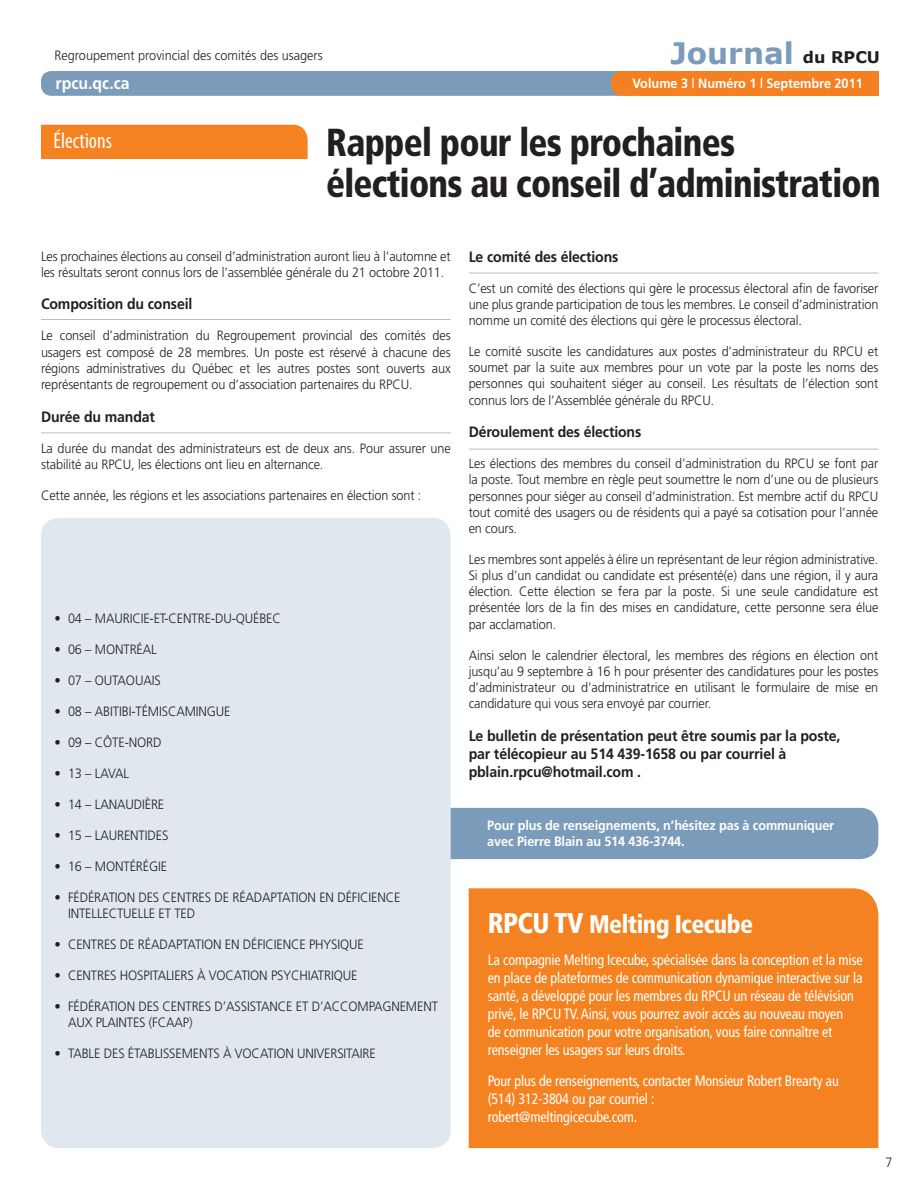
<style>
.page{position:relative;width:921px;height:1188px;background:#fff}
.page>*{position:absolute;margin:0;border:0;box-sizing:border-box;transform-origin:0 0}
.t1{font:900 condensed 39px "Frutiger";letter-spacing:-.02em;color:#231f20;scale:.91 1}
.t2{font:700 29.55px "Verdana";color:#7a9bb9}
.t3{font:900 condensed 25.5px "Frutiger";letter-spacing:-.025em;color:#fff;scale:.95 1}
.t4{font:condensed 22.5px "Myriad Pro";color:#fff;scale:.95 1}
.t5{font:700 16.8px "Frutiger";color:#fff;scale:.94 1}
.t6{font:700 16.05px "Verdana";color:#231f20}
.t7{font:condensed 15px/18px "Frutiger";letter-spacing:-.01em;color:#fff;scale:.94 1}
.t8{font:700 15px/18px "Frutiger";letter-spacing:-.01em;color:#231f20;scale:.94 1}
.t9{font:300 13.5px/16.2px "Frutiger";letter-spacing:-.01em;color:#231f20;text-align:justify;scale:.94 1}
.t10{font:700 13.5px/16.2px "Frutiger";letter-spacing:-.01em;color:#fff;scale:.94 1}
.s1{font-size:28.5px}
</style>
<div class="page">
<div style="left:41px;top:71px;width:604px;height:25px;background:#7a9bb9;border-radius:10px"></div>
<div style="left:640px;top:71px;width:238px;height:25px;background:#f58021"></div>
<div style="left:611px;top:71px;width:238px;height:25px;background:#f58021;border-radius:10px"></div>
<div style="left:372px;top:808px;width:506px;height:51px;background:#7a9bb9;border-radius:18px"></div>
<div style="left:41px;top:518px;width:409px;height:630px;background:#e0e7ef;border-radius:18px"></div>
<div style="left:41px;top:125px;width:267px;height:34px;background:#f58220"></div>
<hr style="left:41px;top:319px;width:409px;height:1px;background:#bcbdc0">
<hr style="left:41px;top:432px;width:409px;height:1px;background:#bcbdc0">
<hr style="left:468px;top:273px;width:410px;height:1px;background:#bcbdc0">
<hr style="left:468px;top:449px;width:410px;height:1px;background:#bcbdc0">
<div style="left:468px;top:888px;width:410px;height:260px;background:#f58220"></div>
<p class="t9" style="left:54px;top:47px;width:287px">Regroupement provincial des comités des usagers</p>
<p class="t2" style="left:670px;top:34px;width:125px">Journal</p>
<p class="t6" style="left:803px;top:46px;width:79px">du RPCU</p>
<p class="t5" style="left:56px;top:73px;width:80px">rpcu.qc.ca</p>
<p class="t10" style="left:632px;top:75px;width:246px">Volume 3 | Numéro 1 | Septembre 2011</p>
<p class="t4" style="left:54px;top:127px;width:63px">Élections</p>
<p class="t1" style="left:326px;top:119px;width:451px">Rappel pour les prochaines</p>
<p class="t1" style="left:326px;top:160px;width:611px">élections au conseil d’administration</p>
<p class="t9" style="left:41px;top:248px;width:437px">Les prochaines élections au conseil d’administration auront lieu à l’automne et les résultats seront connus lors de l’assemblée générale du 21 octobre 2011.</p>
<p class="t8" style="left:41px;top:295px;width:163px">Composition du conseil</p>
<p class="t9" style="left:41px;top:328px;width:437px">Le conseil d’administration du Regroupement provincial des comités des usagers est composé de 28 membres. Un poste est réservé à chacune des régions administratives du Québec et les autres postes sont ouverts aux représentants de regroupement ou d’association partenaires du RPCU.</p>
<p class="t8" style="left:41px;top:407px;width:123px">Durée du mandat</p>
<p class="t9" style="left:41px;top:440px;width:437px">La durée du mandat des administrateurs est de deux ans. Pour assurer une stabilité au RPCU, les élections ont lieu en alternance.</p>
<p class="t9" style="left:41px;top:487px;width:406px">Cette année, les régions et les associations partenaires en élection sont :</p>
<p class="t9" style="left:54px;top:611px;width:242px">• 04 – MAURICIE-ET-CENTRE-DU-QUÉBEC</p>
<p class="t9" style="left:54px;top:642px;width:110px">• 06 – MONTRÉAL</p>
<p class="t9" style="left:54px;top:672px;width:114px">• 07 – OUTAOUAIS</p>
<p class="t9" style="left:54px;top:703px;width:189px">• 08 – ABITIBI-TÉMISCAMINGUE</p>
<p class="t9" style="left:54px;top:734px;width:115px">• 09 – CÔTE-NORD</p>
<p class="t9" style="left:54px;top:765px;width:81px">• 13 – LAVAL</p>
<p class="t9" style="left:54px;top:796px;width:118px">• 14 – LANAUDIÈRE</p>
<p class="t9" style="left:54px;top:827px;width:123px">• 15 – LAURENTIDES</p>
<p class="t9" style="left:54px;top:858px;width:121px">• 16 – MONTÉRÉGIE</p>
<p class="t9" style="left:68px;top:889px;width:355px;text-indent:-14px">• FÉDÉRATION DES CENTRES DE RÉADAPTATION EN DÉFICIENCE<br>INTELLECTUELLE ET TED</p>
<p class="t9" style="left:54px;top:936px;width:331px">• CENTRES DE RÉADAPTATION EN DÉFICIENCE PHYSIQUE</p>
<p class="t9" style="left:54px;top:967px;width:324px">• CENTRES HOSPITALIERS À VOCATION PSYCHIATRIQUE</p>
<p class="t9" style="left:68px;top:998px;width:395px;text-indent:-14px">• FÉDÉRATION DES CENTRES D’ASSISTANCE ET D’ACCOMPAGNEMENT<br>AUX PLAINTES (FCAAP)</p>
<p class="t9" style="left:54px;top:1045px;width:343px">• TABLE DES ÉTABLISSEMENTS À VOCATION UNIVERSITAIRE</p>
<p class="t8" style="left:468px;top:247px;width:161px">Le comité des élections</p>
<p class="t9" style="left:468px;top:280px;width:437px">C’est un comité des élections qui gère le processus électoral afin de favoriser une plus grande participation de tous les membres. Le conseil d’administration nomme un comité des élections qui gère le processus électoral.</p>
<p class="t9" style="left:468px;top:343px;width:437px">Le comité suscite les candidatures aux postes d’administrateur du RPCU et soumet par la suite aux membres pour un vote par la poste les noms des personnes qui souhaitent siéger au conseil. Les résultats de l’élection sont connus lors de l’Assemblée générale du RPCU.</p>
<p class="t8" style="left:468px;top:423px;width:185px">Déroulement des élections</p>
<p class="t9" style="left:468px;top:455px;width:437px">Les élections des membres du conseil d’administration du RPCU se font par la poste. Tout membre en règle peut soumettre le nom d’une ou de plusieurs personnes pour siéger au conseil d’administration. Est membre actif du RPCU tout comité des usagers ou de résidents qui a payé sa cotisation pour l’année en cours.</p>
<p class="t9" style="left:468px;top:551px;width:437px">Les membres sont appelés à élire un représentant de leur région administrative.<br>Si plus d’un candidat ou candidate est présenté(e) dans une région, il y aura élection. Cette élection se fera par la poste. Si une seule candidature est présentée lors de la fin des mises en candidature, cette personne sera élue par acclamation.</p>
<p class="t9" style="left:468px;top:647px;width:437px">Ainsi selon le calendrier électoral, les membres des régions en élection ont jusqu’au 9 septembre à 16 h pour présenter des candidatures pour les postes d’administrateur ou d’administratrice en utilisant le formulaire de mise en candidature qui vous sera envoyé par courrier.</p>
<p class="t8" style="left:468px;top:726px;width:397px">Le bulletin de présentation peut être soumis par la poste, par télécopieur au 514 439-1658 ou par courriel à pblain.rpcu@hotmail.com .</p>
<p class="t10" style="left:487px;top:817px;width:370px">Pour plus de renseignements, n’hésitez pas à communiquer avec Pierre Blain au 514 436-3744.</p>
<p class="t3" style="left:488px;top:909px;width:281px"><span class="s1">RPCU TV</span> Melting Icecube</p>
<p class="t7" style="left:488px;top:951px;width:400px">La compagnie Melting Icecube, spécialisée dans la conception et la mise en place de plateformes de communication dynamique interactive sur la santé, a développé pour les membres du RPCU un réseau de télévision privé, le RPCU TV. Ainsi, vous pourrez avoir accès au nouveau moyen<br>de communication pour votre organisation, vous faire connaître et renseigner les usagers sur leurs droits.</p>
<p class="t7" style="left:488px;top:1072px;width:375px">Pour plus de renseignements, contacter Monsieur Robert Brearty au (514) 312-3804 ou par courriel :<br>robert@meltingicecube.com.</p>
<p class="t9" style="left:885px;top:1154px;width:9px">7</p>
</div>
